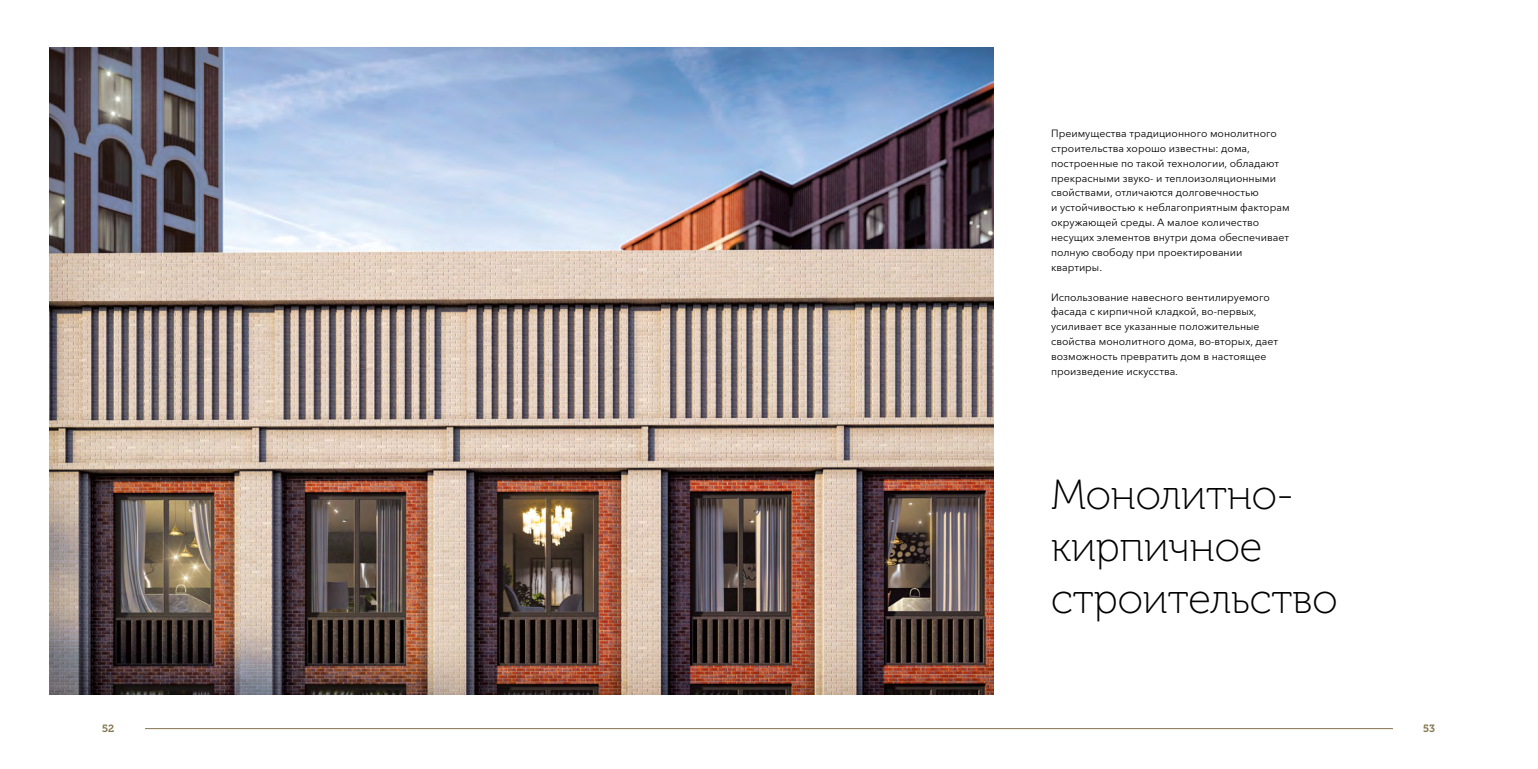
<style>
.page{position:relative;width:1538px;height:769px;background:#fff}
.page>*{position:absolute;margin:0;border:0;box-sizing:border-box;transform-origin:0 0}
.t1{font:42px/52.1px "Museo Cyrl 100";color:#000}
.t2{font:10.5px/14.9px "Avenir Next Cyr";color:#000}
.t3{font:10.5px "Museo Cyrl 700";color:#83754e}
</style>
<div class="page">
<hr style="left:145px;top:728px;width:1248px;height:1px;background:#83754e">
<img style="left:50px;top:47px;width:943px;height:647px">
<p class="t2" style="left:1051px;top:126px;width:240px">Преимущества традиционного монолитного строительства хорошо известны: дома, построенные по такой технологии, обладают прекрасными звуко- и теплоизоляционными свойствами, отличаются долговечностью<br>и устойчивостью к неблагоприятным факторам окружающей среды. А малое количество несущих элементов внутри дома обеспечивает полную свободу при проектировании квартиры.</p>
<p class="t2" style="left:1051px;top:289px;width:228px">Использование навесного вентилируемого фасада с кирпичной кладкой, во-первых, усиливает все указанные положительные свойства монолитного дома, во-вторых, дает возможность превратить дом в настоящее произведение искусства.</p>
<h1 class="t1" style="left:1051px;top:469px;width:288px">Монолитно&shy;кирпичное строительство</h1>
<p class="t3" style="left:102px;top:722px;width:14px">52</p>
<p class="t3" style="left:1423px;top:722px;width:13px">53</p>
</div>
